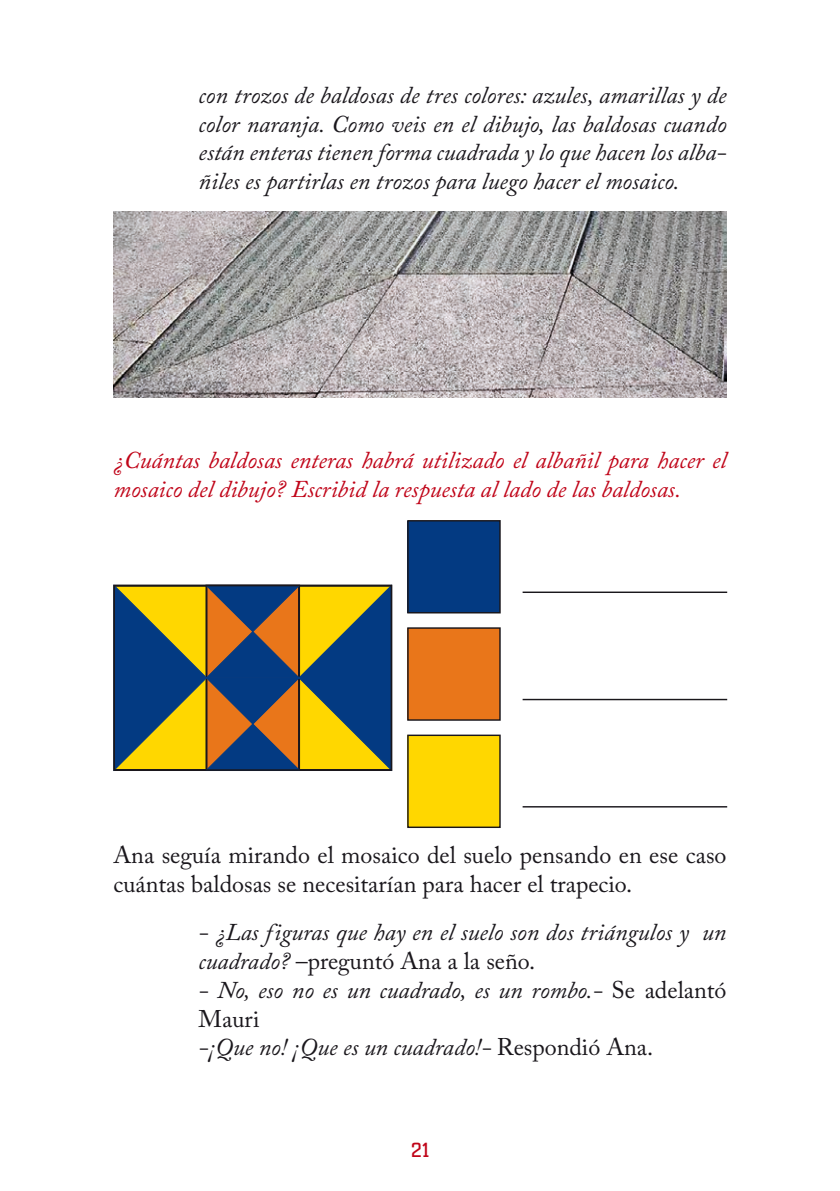
<style>
.page{position:relative;width:840px;height:1191px;background:#fff}
.page>*{position:absolute;margin:0;border:0;box-sizing:border-box;transform-origin:0 0}
.t1{font:italic 24px/28.8px "Adobe Caslon Pro";color:#1a171c}
.t2{font:italic 24px/28.8px "Adobe Caslon Pro";color:#c00418}
.t3{font:24px/28.8px "Adobe Caslon Pro";color:#1a171c}
.t4{font:24px "Citizen Kern";color:#c00418}
.s1{font-style:normal}
</style>
<div class="page">
<img style="left:113px;top:211px;width:613px;height:186px">
<svg style="left:114px;top:587px;width:277px;height:184px;background:#737248"></svg>
<div style="left:113px;top:585px;width:279px;height:185px;border:1px solid #1a171c"></div>
<div style="left:407px;top:521px;width:92px;height:92px;background:#033a82"></div>
<div style="left:407px;top:520px;width:93px;height:93px;border:1px solid #1a171c"></div>
<div style="left:407px;top:628px;width:92px;height:92px;background:#e9761a"></div>
<div style="left:407px;top:627px;width:93px;height:93px;border:1px solid #1a171c"></div>
<div style="left:407px;top:735px;width:92px;height:92px;background:#ffd700"></div>
<div style="left:407px;top:734px;width:93px;height:94px;border:1px solid #1a171c"></div>
<hr style="left:522px;top:591px;width:204px;height:2px;background:#1a171c">
<hr style="left:522px;top:699px;width:204px;height:1px;background:#1a171c">
<hr style="left:522px;top:806px;width:204px;height:1px;background:#1a171c">
<p class="t1" style="left:198px;top:80px;width:529px;text-align:justify">con trozos de baldosas de tres colores: azules, amarillas y de color naranja. Como veis en el dibujo, las baldosas cuando están enteras tienen forma cuadrada y lo que hacen los alba&shy;ñiles es partirlas en trozos para luego hacer el mosaico.</p>
<p class="t2" style="left:113px;top:445px;width:614px">¿Cuántas baldosas enteras habrá utilizado el albañil para hacer el mosaico del dibujo? Escribid la respuesta al lado de las baldosas.</p>
<p class="t3" style="left:113px;top:840px;width:614px">Ana seguía mirando el mosaico del suelo pensando en ese caso cuántas baldosas se necesitarían para hacer el trapecio.</p>
<p class="t1" style="left:198px;top:917px;width:529px">- ¿Las figuras que hay en el suelo son dos triángulos y un cuadrado? <span class="s1">–preguntó Ana a la seño.</span></p>
<p class="t1" style="left:198px;top:975px;width:529px">- No, eso no es un cuadrado, es un rombo.- <span class="s1">Se adelantó<br>Mauri<br></span>-¡Que no! ¡Que es un cuadrado!- <span class="s1">Respondió Ana.</span></p>
<p class="t4" style="left:410px;top:1137px;width:20px">21</p>
</div>
